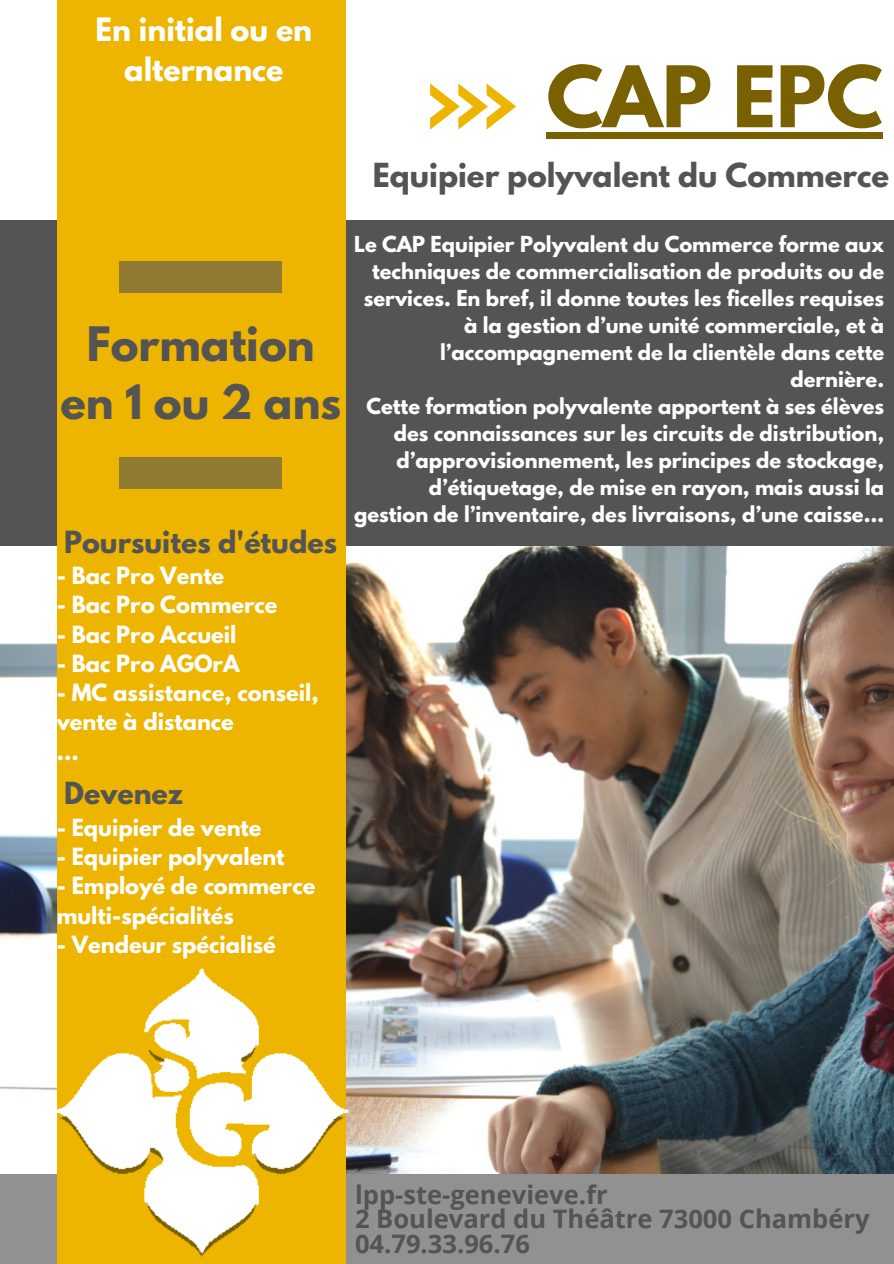
<style>
.page{position:relative;width:894px;height:1264px;background:#fff}
.page>*{position:absolute;margin:0;border:0;box-sizing:border-box;transform-origin:0 0}
.t1{font:700 75px "League Spartan";color:#796000}
.t2{font:700 42px/58.5px "League Spartan";color:#545454;text-align:center}
.t3{font:700 29.4px "League Spartan";color:#545454}
.t4{font:700 28.5px/39.5px "League Spartan";color:#fff;text-align:center}
.t5{font:700 27px "League Spartan";color:#545454}
.t6{font:700 25.5px "Open Sans";color:#545454}
.t7{font:700 21px/29.2px "League Spartan";color:#fff}
.t8{font:700 19.5px/27px "League Spartan";color:#fff;text-align:right}
</style>
<div class="page">
<img style="left:0;top:545px;width:893px;height:629px">
<div style="left:0;top:220px;width:893px;height:325px;background:#545454"></div>
<div style="left:0;top:1174px;width:893px;height:89px;background:#919191"></div>
<div style="left:57px;top:0;width:288px;height:1263px;background:#edb500"></div>
<img style="left:46px;top:961px;width:309px;height:302px">
<div style="left:119px;top:261px;width:163px;height:32px;background:#917a32"></div>
<div style="left:119px;top:456px;width:163px;height:32px;background:#917a32"></div>
<div style="left:546px;top:132px;width:336px;height:6px;background:#796000"></div>
<svg style="left:430px;top:83px;width:86px;height:47px"></svg>
<p class="t4" style="left:96px;top:14px;width:218px">En initial ou en alternance</p>
<p class="t1" style="left:546px;top:60px;width:337px">CAP EPC</p>
<p class="t3" style="left:373px;top:161px;width:518px">Equipier polyvalent du Commerce</p>
<p class="t2" style="left:60px;top:320px;width:282px">Formation en 1 ou 2 ans</p>
<p class="t5" style="left:64px;top:528px;width:274px">Poursuites d'études</p>
<p class="t7" style="left:57px;top:563px;width:169px">- Bac Pro Vente</p>
<p class="t7" style="left:57px;top:593px;width:222px">- Bac Pro Commerce</p>
<p class="t7" style="left:57px;top:622px;width:181px">- Bac Pro Accueil</p>
<p class="t7" style="left:57px;top:651px;width:184px">- Bac Pro AGOrA</p>
<p class="t7" style="left:57px;top:680px;width:263px">- MC assistance, conseil, vente à distance</p>
<p class="t7" style="left:57px;top:739px;width:23px">...</p>
<p class="t5" style="left:64px;top:780px;width:120px">Devenez</p>
<p class="t7" style="left:57px;top:815px;width:206px">- Equipier de vente</p>
<p class="t7" style="left:57px;top:844px;width:229px">- Equipier polyvalent</p>
<p class="t7" style="left:57px;top:874px;width:260px">- Employé de commerce multi-spécialités</p>
<p class="t7" style="left:57px;top:932px;width:220px">- Vendeur spécialisé</p>
<p class="t8" style="left:354px;top:233px;width:531px">Le CAP Equipier Polyvalent du Commerce forme aux techniques de commercialisation de produits ou de services. En bref, il donne toutes les ficelles requises à la gestion d’une unité commerciale, et à l’accompagnement de la clientèle dans cette dernière.</p>
<p class="t8" style="left:354px;top:395px;width:531px">Cette formation polyvalente apportent à ses élèves des connaissances sur les circuits de distribution, d’approvisionnement, les principes de stockage, d’étiquetage, de mise en rayon, mais aussi la gestion de l’inventaire, des livraisons, d’une caisse…</p>
<p class="t6" style="left:355px;top:1176px;width:254px">lpp-ste-genevieve.fr</p>
<p class="t6" style="left:355px;top:1201px;width:516px">2 Boulevard du Théâtre 73000 Chambéry</p>
<p class="t6" style="left:355px;top:1225px;width:176px">04.79.33.96.76</p>
</div>
